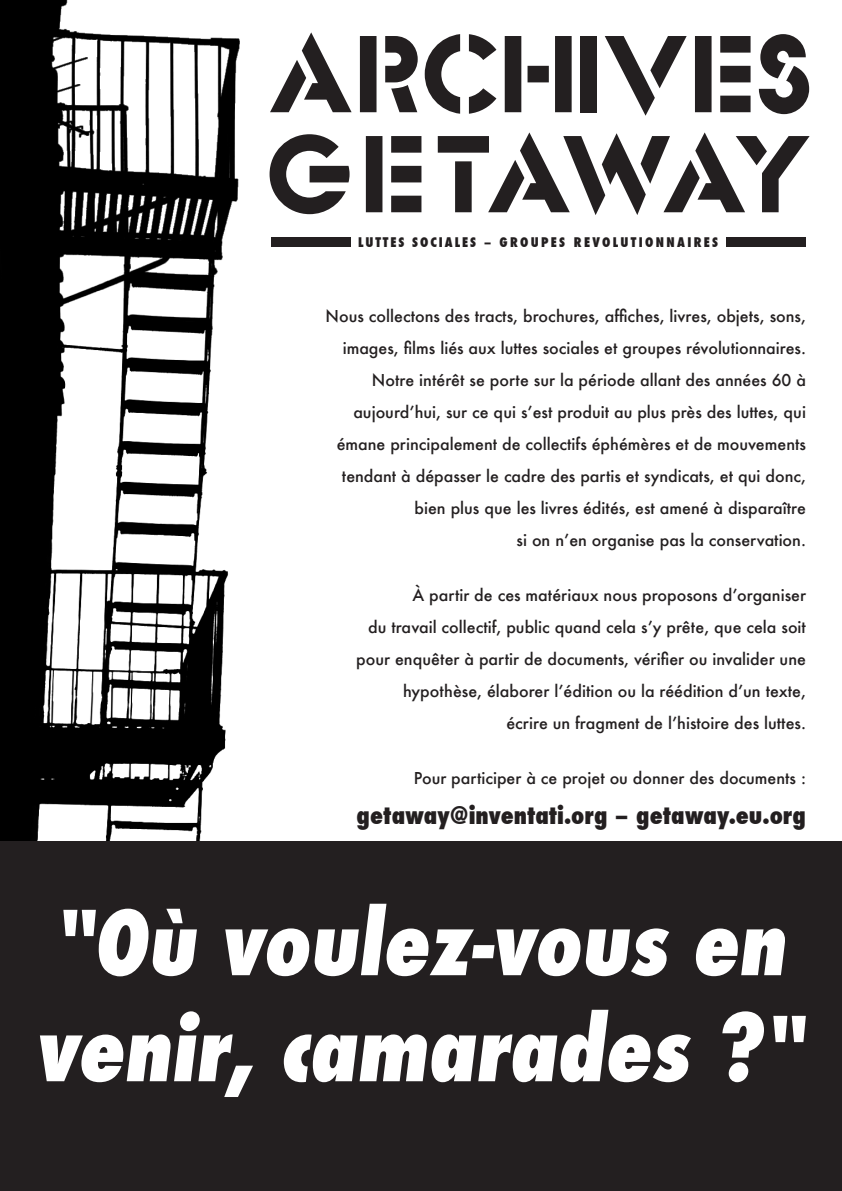
<style>
.page{position:relative;width:842px;height:1191px;background:#fff}
.page>*{position:absolute;margin:0;border:0;box-sizing:border-box;transform-origin:0 0}
.t1{font:100px "Futura Stencil ICG";color:#231f20}
.Style_de_paragraphe{font:italic 800 condensed 98px/106px "Futura EF";color:#fff}
.t2{font:800 condensed 24px "Futura";color:#231f20}
.t3{font:500 16px/32px "Futura";color:#231f20;text-align:right}
.t4{font:800 condensed 13px "Futura";letter-spacing:.18em;color:#231f20}
</style>
<div class="page">
<img style="left:0;top:0;width:239px;height:841px">
<div style="left:0;top:841px;width:842px;height:350px;background:#231f20"></div>
<div style="left:271px;top:237px;width:79px;height:10px;background:#231f20"></div>
<div style="left:727px;top:237px;width:79px;height:10px;background:#231f20"></div>
<p class="t1" style="left:266px;top:6px;width:549px">ARCHIVES</p>
<p class="t1" style="left:265px;top:106px;width:550px">G E TAWAY</p>
<p class="t4" style="left:358px;top:233px;width:362px">LUTTES SOCIALES – GROUPES REVOLUTIONNAIRES</p>
<p class="t3" style="left:326px;top:300px;width:482px">Nous collectons des tracts, brochures, affiches, livres, objets, sons, images, films liés aux luttes sociales et groupes révolutionnaires.<br>Notre intérêt se porte sur la période allant des années 60 à aujourd’hui, sur ce qui s’est produit au plus près des luttes, qui émane principalement de collectifs éphémères et de mouvements tendant à dépasser le cadre des partis et syndicats, et qui donc, bien plus que les livres édités, est amené à disparaître<br>si on n’en organise pas la conservation.</p>
<p class="t3" style="left:356px;top:579px;width:451px">À partir de ces matériaux nous proposons d’organiser<br>du travail collectif, public quand cela s’y prête, que cela soit pour enquêter à partir de documents, vérifier ou invalider une hypothèse, élaborer l’édition ou la réédition d’un texte,<br>écrire un fragment de l’histoire des luttes.</p>
<p class="t3" style="left:414px;top:761px;width:394px">Pour participer à ce projet ou donner des documents :</p>
<p class="t2" style="left:357px;top:798px;width:451px">getaway@inventati.org – getaway.eu.org</p>
<p class="Style_de_paragraphe" style="left:37px;top:891px;width:769px">"Où voulez-vous en venir, camarades ?"</p>
</div>
